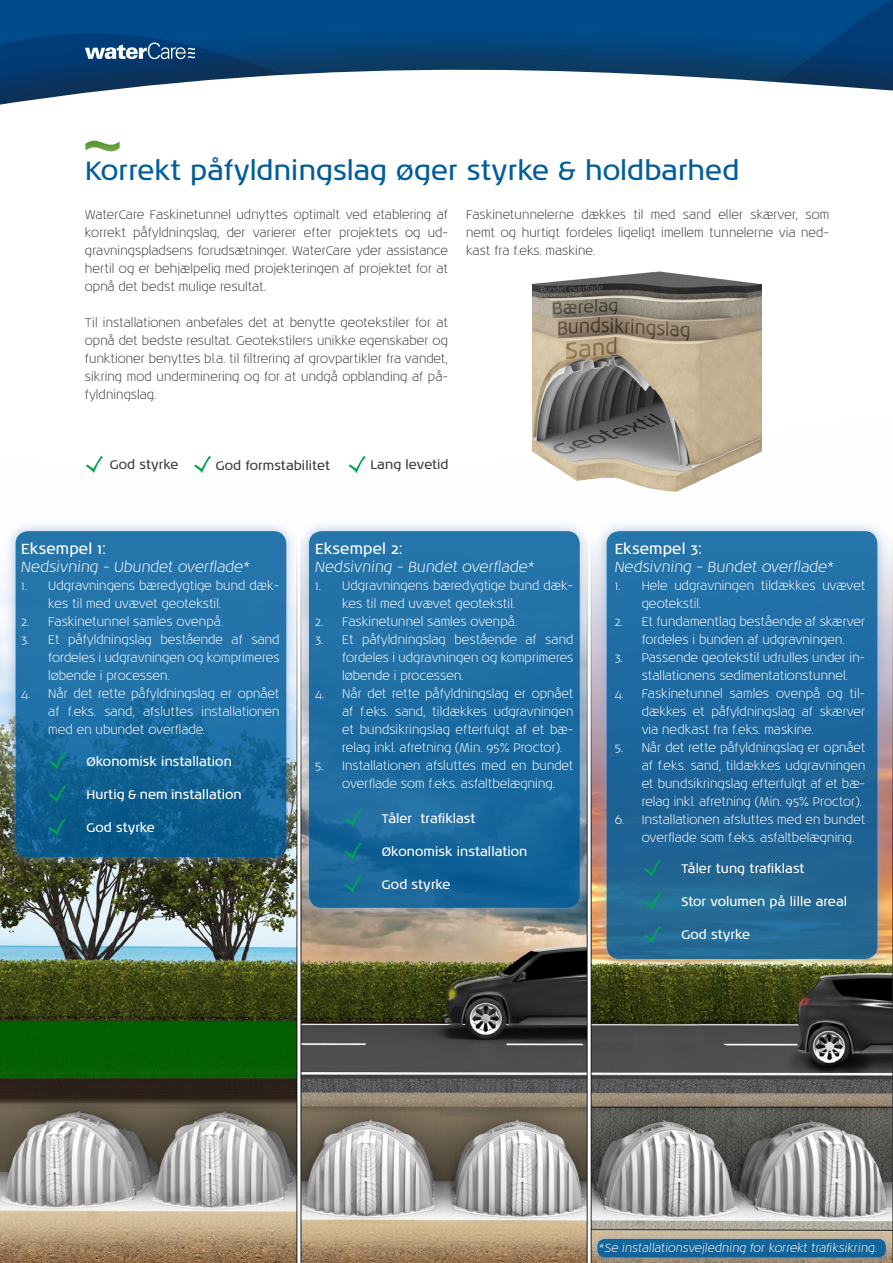
<style>
.page{position:relative;width:893px;height:1263px;background:#fff}
.page>*{position:absolute;margin:0;border:0;box-sizing:border-box;transform-origin:0 0}
.t1{font:27px "Noa LT Std";color:#005d9c}
.t2{font:italic 300 15px "Noa LT Std";color:#fff}
.t3{font:15px "Noa LT Std";letter-spacing:.005em;color:#fff}
.t4{font:300 12.75px/18px "Noa LT Std";color:#fff}
.t5{font:300 12.75px/18px "Noa LT Std";color:#3e3e3f;text-align:justify}
.t6{font:12.75px "Noa LT Std";color:#fff}
.t7{font:12.75px "Noa LT Std";color:#3e3e3f}
.t8{font:italic 300 12px "Noa LT Std";color:#fff}
</style>
<div class="page">
<div style="left:0;top:0;width:827px;height:25px;background:#004b89"></div>
<div style="left:0;top:25px;width:893px;height:757px;background:#231f20;opacity:.4"></div>
<svg style="left:0;top:52px;width:893px;height:360px"></svg>
<svg style="left:85px;top:43px;width:110px;height:16px"></svg>
<svg style="left:85px;top:140px;width:35px;height:12px"></svg>
<img style="left:0;top:412px;width:893px;height:851px">
<div style="left:4px;top:519px;width:294px;height:350px;background:#7ca7d8;opacity:.75"></div>
<svg style="left:16px;top:531px;width:270px;height:326px;background:#1c6ca0"></svg>
<div style="left:297px;top:519px;width:294px;height:400px;background:#7ca7d8;opacity:.75"></div>
<div style="left:309px;top:531px;width:271px;height:377px;background:linear-gradient(to bottom,#2776ac,#136398);border-radius:13px"></div>
<div style="left:595px;top:519px;width:294px;height:451px;background:#7ca7d8;opacity:.75"></div>
<div style="left:607px;top:531px;width:270px;height:428px;background:linear-gradient(to right,#206a9e,#20699c);border-radius:13px"></div>
<div style="left:586px;top:1227px;width:307px;height:36px;background:#7ca7d8;opacity:.75"></div>
<div style="left:597px;top:1239px;width:289px;height:18px;background:#136499;border-radius:8px"></div>
<svg style="left:86px;top:456px;width:17px;height:17px"></svg>
<svg style="left:349px;top:456px;width:17px;height:17px"></svg>
<svg style="left:194px;top:456px;width:17px;height:17px"></svg>
<svg style="left:49px;top:752px;width:17px;height:17px"></svg>
<svg style="left:49px;top:785px;width:17px;height:17px"></svg>
<svg style="left:49px;top:818px;width:17px;height:18px"></svg>
<svg style="left:344px;top:809px;width:18px;height:17px"></svg>
<svg style="left:344px;top:842px;width:18px;height:17px"></svg>
<svg style="left:344px;top:875px;width:18px;height:18px"></svg>
<svg style="left:644px;top:860px;width:17px;height:17px"></svg>
<svg style="left:644px;top:893px;width:17px;height:17px"></svg>
<svg style="left:644px;top:926px;width:17px;height:17px"></svg>
<img style="left:533px;top:271px;width:229px;height:220px">
<p class="t1" style="left:85px;top:155px;width:656px">Korrekt påfyldningslag øger styrke &amp; holdbarhed</p>
<p class="t5" style="left:85px;top:206px;width:365px">WaterCare Faskinetunnel udnyttes optimalt ved etablering af korrekt påfyldningslag, der varierer efter projektets og ud&shy;gravningspladsens forudsætninger. WaterCare yder assistance hertil og er behjælpelig med projekteringen af projektet for at opnå det bedst mulige resultat.</p>
<p class="t5" style="left:85px;top:314px;width:365px">Til installationen anbefales det at benytte geotekstiler for at opnå det bedste resultat. Geotekstilers unikke egenskaber og funktioner benyttes bl.a. til filtrering af grovpartikler fra vandet, sikring mod underminering og for at undgå opblanding af på&shy;fyldningslag.</p>
<p class="t5" style="left:466px;top:206px;width:365px">Faskinetunnelerne dækkes til med sand eller skærver, som nemt og hurtigt fordeles ligeligt imellem tunnelerne via ned&shy;kast fra f.eks. maskine.</p>
<p class="t7" style="left:110px;top:457px;width:70px">God styrke</p>
<p class="t7" style="left:216px;top:458px;width:116px">God formstabilitet</p>
<p class="t7" style="left:370px;top:457px;width:80px">Lang levetid</p>
<p class="t3" style="left:21px;top:540px;width:86px">Eksempel 1:</p>
<p class="t2" style="left:21px;top:558px;width:231px">Nedsivning - Ubundet overflade*</p>
<p class="t4" style="left:48px;top:577px;width:233px;text-indent:-27px">1. Udgravningens bæredygtige bund dæk&shy;kes til med uvævet geotekstil.</p>
<p class="t4" style="left:21px;top:613px;width:203px">2. Faskinetunnel samles ovenpå.</p>
<p class="t4" style="left:48px;top:631px;width:233px;text-align:justify;text-indent:-27px">3. Et påfyldningslag bestående af sand fordeles i udgravningen og komprimeres løbende i processen.</p>
<p class="t4" style="left:48px;top:685px;width:233px;text-align:justify;text-indent:-27px">4. Når det rette påfyldningslag er opnået af f.eks. sand, afsluttes installationen med en ubundet overflade.</p>
<p class="t6" style="left:86px;top:753px;width:147px">Økonomisk installation</p>
<p class="t6" style="left:86px;top:787px;width:157px">Hurtig &amp; nem installation</p>
<p class="t6" style="left:86px;top:820px;width:70px">God styrke</p>
<p class="t3" style="left:315px;top:540px;width:89px">Eksempel 2:</p>
<p class="t2" style="left:315px;top:558px;width:222px">Nedsivning - Bundet overflade*</p>
<p class="t4" style="left:342px;top:577px;width:233px;text-indent:-27px">1. Udgravningens bæredygtige bund dæk&shy;kes til med uvævet geotekstil.</p>
<p class="t4" style="left:315px;top:613px;width:203px">2. Faskinetunnel samles ovenpå.</p>
<p class="t4" style="left:342px;top:631px;width:233px;text-align:justify;text-indent:-27px">3. Et påfyldningslag bestående af sand fordeles i udgravningen og komprimeres løbende i processen.</p>
<p class="t4" style="left:342px;top:685px;width:233px;text-align:justify;text-indent:-27px">4. Når det rette påfyldningslag er opnået af f.eks. sand, tildækkes udgravningen et bundsikringslag efterfulgt af et bæ&shy;relag inkl. afretning (Min. 95% Proctor).</p>
<p class="t4" style="left:342px;top:757px;width:233px;text-indent:-27px">5. Installationen afsluttes med en bundet overflade som f.eks. asfaltbelægning.</p>
<p class="t6" style="left:382px;top:811px;width:95px">Tåler trafiklast</p>
<p class="t6" style="left:382px;top:844px;width:147px">Økonomisk installation</p>
<p class="t6" style="left:382px;top:877px;width:70px">God styrke</p>
<p class="t3" style="left:615px;top:540px;width:89px">Eksempel 3:</p>
<p class="t2" style="left:615px;top:558px;width:222px">Nedsivning - Bundet overflade*</p>
<p class="t4" style="left:642px;top:577px;width:225px;text-indent:-27px">1. Hele udgravningen tildækkes uvævet geotekstil.</p>
<p class="t4" style="left:615px;top:613px;width:252px;text-align:center">2. Et fundamentlag bestående af skærver fordeles i bunden af udgravningen.</p>
<p class="t4" style="left:642px;top:649px;width:225px;text-indent:-27px">3. Passende geotekstil udrulles under in&shy;stallationens sedimentationstunnel.</p>
<p class="t4" style="left:642px;top:685px;width:225px;text-align:justify;text-indent:-27px">4. Faskinetunnel samles ovenpå og til&shy;dækkes et påfyldningslag af skærver via nedkast fra f.eks. maskine.</p>
<p class="t4" style="left:642px;top:739px;width:225px;text-align:justify;text-indent:-27px">5. Når det rette påfyldningslag er opnået af f.eks. sand, tildækkes udgravningen et bundsikringslag efterfulgt af et bæ&shy;relag inkl. afretning (Min. 95% Proctor).</p>
<p class="t4" style="left:642px;top:811px;width:225px;text-indent:-27px">6. Installationen afsluttes med en bundet overflade som f.eks. asfaltbelægning.</p>
<p class="t6" style="left:681px;top:861px;width:125px">Tåler tung trafiklast</p>
<p class="t6" style="left:681px;top:894px;width:167px">Stor volumen på lille areal</p>
<p class="t6" style="left:681px;top:927px;width:70px">God styrke</p>
<p class="t8" style="left:599px;top:1240px;width:280px">*Se installationsvejledning for korrekt trafiksikring.</p>
</div>
